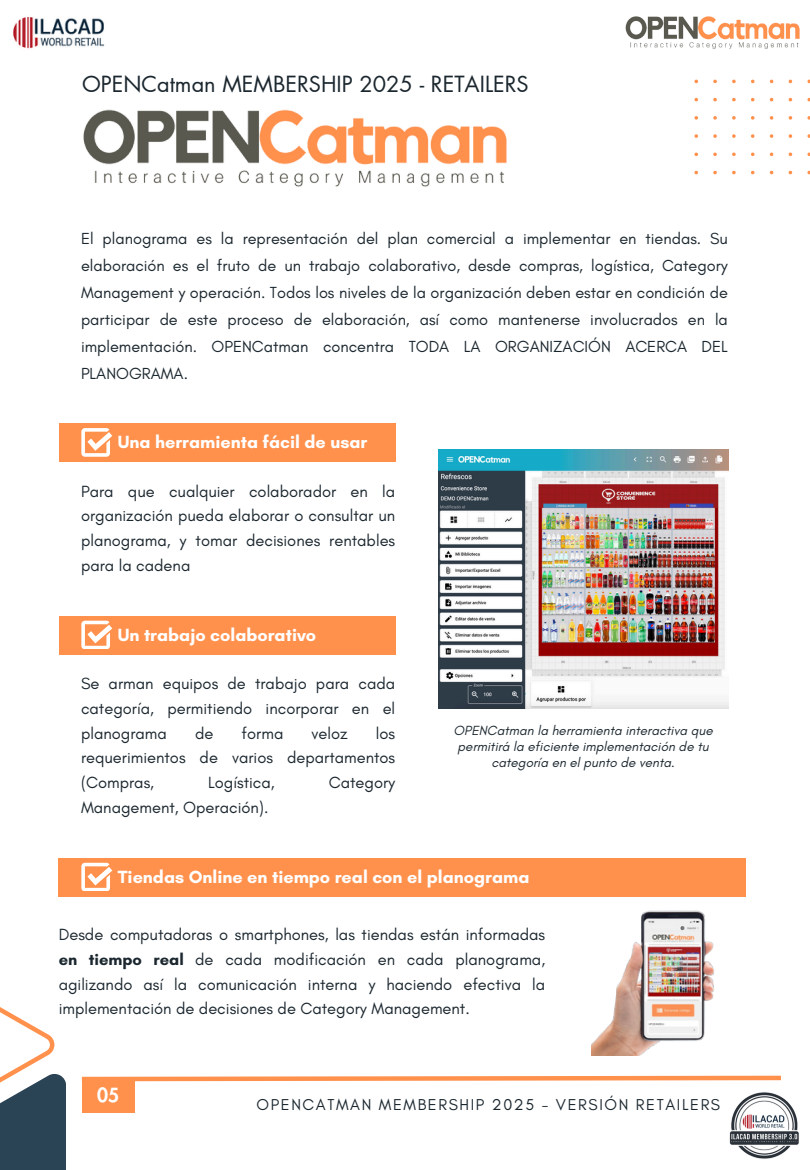
<style>
.page{position:relative;width:810px;height:1170px;background:#fff}
.page>*{position:absolute;margin:0;border:0;box-sizing:border-box;transform-origin:0 0}
.t1{font:21.75px "Futura LT Pro";color:#1b272f}
.t2{font:800 19.05px "Futura LT Pro";color:#fff}
.t3{font:700 18px "Glacial Indifference";color:#fff}
.t4{font:16.5px/24.8px "Glacial Indifference";color:#1b272f;text-align:justify}
.t5{font:16.35px/27px "Glacial Indifference";color:#1b272f;text-align:justify}
.t6{font:16.05px "Glacial Indifference";letter-spacing:.1em;color:#1b272f}
.t7{font:italic 13.5px/15.8px "Glacial Indifference";color:#1b272f;text-align:center}
.s1{font-weight:700}
</style>
<div class="page">
<div style="left:0;top:1073px;width:66px;height:97px;background:#2a4355"></div>
<svg style="left:0;top:1007px;width:54px;height:97px"></svg>
<img style="left:13px;top:17px;width:91px;height:32px">
<svg style="left:81px;top:1075px;width:700px;height:7px"></svg>
<div style="left:82px;top:1078px;width:53px;height:35px;background:#ff914d"></div>
<svg style="left:694px;top:80px;width:116px;height:94px"></svg>
<img style="left:626px;top:16px;width:174px;height:33px">
<img style="left:83px;top:109px;width:424px;height:78px">
<img style="left:438px;top:450px;width:290px;height:259px">
<div style="left:59px;top:423px;width:336px;height:39px;background:#ff914d"></div>
<svg style="left:81px;top:428px;width:31px;height:28px"></svg>
<div style="left:59px;top:616px;width:336px;height:38px;background:#ff914d"></div>
<svg style="left:81px;top:621px;width:31px;height:28px"></svg>
<div style="left:59px;top:858px;width:687px;height:39px;background:#ff914d"></div>
<svg style="left:81px;top:863px;width:31px;height:28px"></svg>
<img style="left:730px;top:1092px;width:69px;height:67px">
<img style="left:592px;top:910px;width:123px;height:146px">
<p class="t1" style="left:82px;top:74px;width:448px">OPENCatman MEMBERSHIP 2025 - RETAILERS</p>
<p class="t5" style="left:81px;top:224px;width:648px">El planograma es la representación del plan comercial a implementar en tiendas. Su elaboración es el fruto de un trabajo colaborativo, desde compras, logística, Category Management y operación. Todos los niveles de la organización deben estar en condición de participar de este proceso de elaboración, así como mantenerse involucrados en la implementación. OPENCatman concentra TODA LA ORGANIZACIÓN ACERCA DEL PLANOGRAMA.</p>
<p class="t3" style="left:118px;top:431px;width:251px">Una herramienta fácil de usar</p>
<h1 class="t4" style="left:81px;top:478px;width:316px">Para que cualquier colaborador en la organización pueda elaborar o consultar un planograma, y tomar decisiones rentables para la cadena</h1>
<h3 class="t3" style="left:118px;top:624px;width:200px">Un trabajo colaborativo</h3>
<p class="t4" style="left:81px;top:671px;width:316px">Se arman equipos de trabajo para cada categoría, permitiendo incorporar en el planograma</p>
<p class="t4" style="left:81px;top:720px;width:316px;text-indent:295px">los requerimientos de varios departamentos (Compras,</p>
<p class="t4" style="left:195px;top:720px;width:20px">de</p>
<p class="t4" style="left:242px;top:720px;width:43px">forma</p>
<p class="t4" style="left:312px;top:720px;width:38px">veloz</p>
<p class="t4" style="left:208px;top:770px;width:68px">Logística,</p>
<p class="t4" style="left:329px;top:770px;width:68px">Category</p>
<p class="t4" style="left:81px;top:795px;width:189px">Management, Operación).</p>
<p class="t7" style="left:454px;top:722px;width:261px">OPENCatman la herramienta interactiva que permitirá la eficiente implementación de tu categoría en el punto de venta.</p>
<p class="t3" style="left:118px;top:866px;width:413px">Tiendas Online en tiempo real con el planograma</p>
<p class="t4" style="left:59px;top:922px;width:488px">Desde computadoras o smartphones, las tiendas están informadas <span class="s1">en tiempo real</span> de cada modificación en cada planograma, agilizando así la comunicación interna y haciendo efectiva la implementación de decisiones de Category Management.</p>
<p class="t2" style="left:97px;top:1086px;width:24px">05</p>
<p class="t6" style="left:257px;top:1095px;width:465px">OPENCATMAN MEMBERSHIP 2025 - VERSIÓN RETAILERS</p>
</div>
